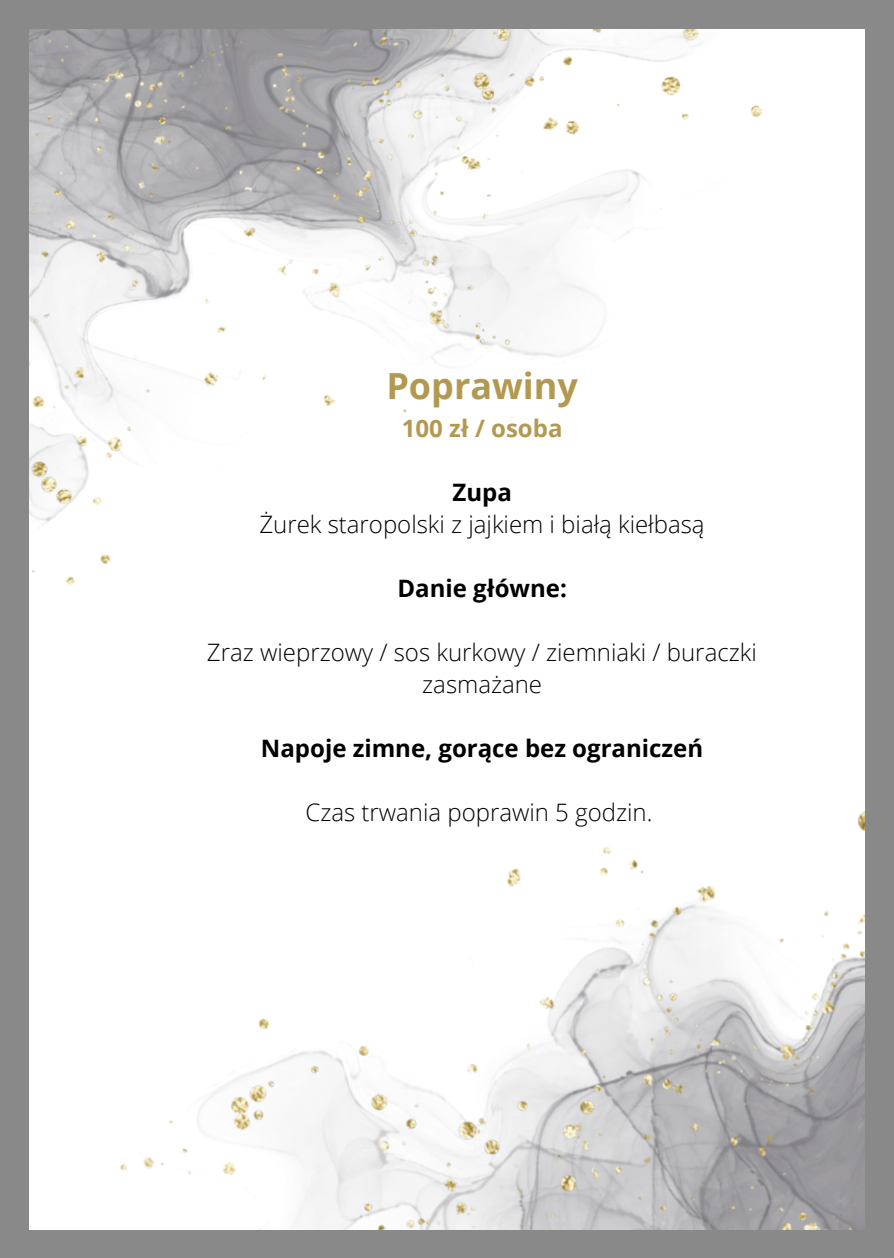
<style>
.page{position:relative;width:894px;height:1258px;background:#fff}
.page>*{position:absolute;margin:0;border:0;box-sizing:border-box;transform-origin:0 0}
.t1{font:700 36px "Open Sans";color:#b39950}
.t2{font:300 24px/32.1px "Open Sans";color:#000;text-align:center}
.t3{font:700 24px "Open Sans";color:#000}
.t4{font:700 24px "Open Sans";color:#b39950}
</style>
<div class="page">
<img style="left:120px;top:811px;width:744px;height:419px">
<img style="left:29px;top:29px;width:733px;height:557px">
<div style="left:0;top:0;width:29px;height:1258px;background:#898989"></div>
<div style="left:864px;top:0;width:29px;height:1258px;background:#898989"></div>
<div style="left:0;top:1230px;width:893px;height:28px;background:#898989"></div>
<div style="left:0;top:0;width:893px;height:29px;background:#898989"></div>
<p class="t1" style="left:386px;top:361px;width:193px">Poprawiny</p>
<p class="t4" style="left:402px;top:412px;width:162px">100 zł / osoba</p>
<p class="t3" style="left:452px;top:476px;width:61px">Zupa</p>
<h1 class="t2" style="left:259px;top:508px;width:446px">Żurek staropolski z jajkiem i białą kiełbasą</h1>
<p class="t3" style="left:397px;top:572px;width:171px">Danie główne:</p>
<h1 class="t2" style="left:207px;top:636px;width:551px">Zraz wieprzowy / sos kurkowy / ziemniaki / buraczki zasmażane</h1>
<p class="t3" style="left:261px;top:732px;width:443px">Napoje zimne, gorące bez ograniczeń</p>
<p class="t2" style="left:305px;top:796px;width:348px">Czas trwania poprawin 5 godzin.</p>
</div>
